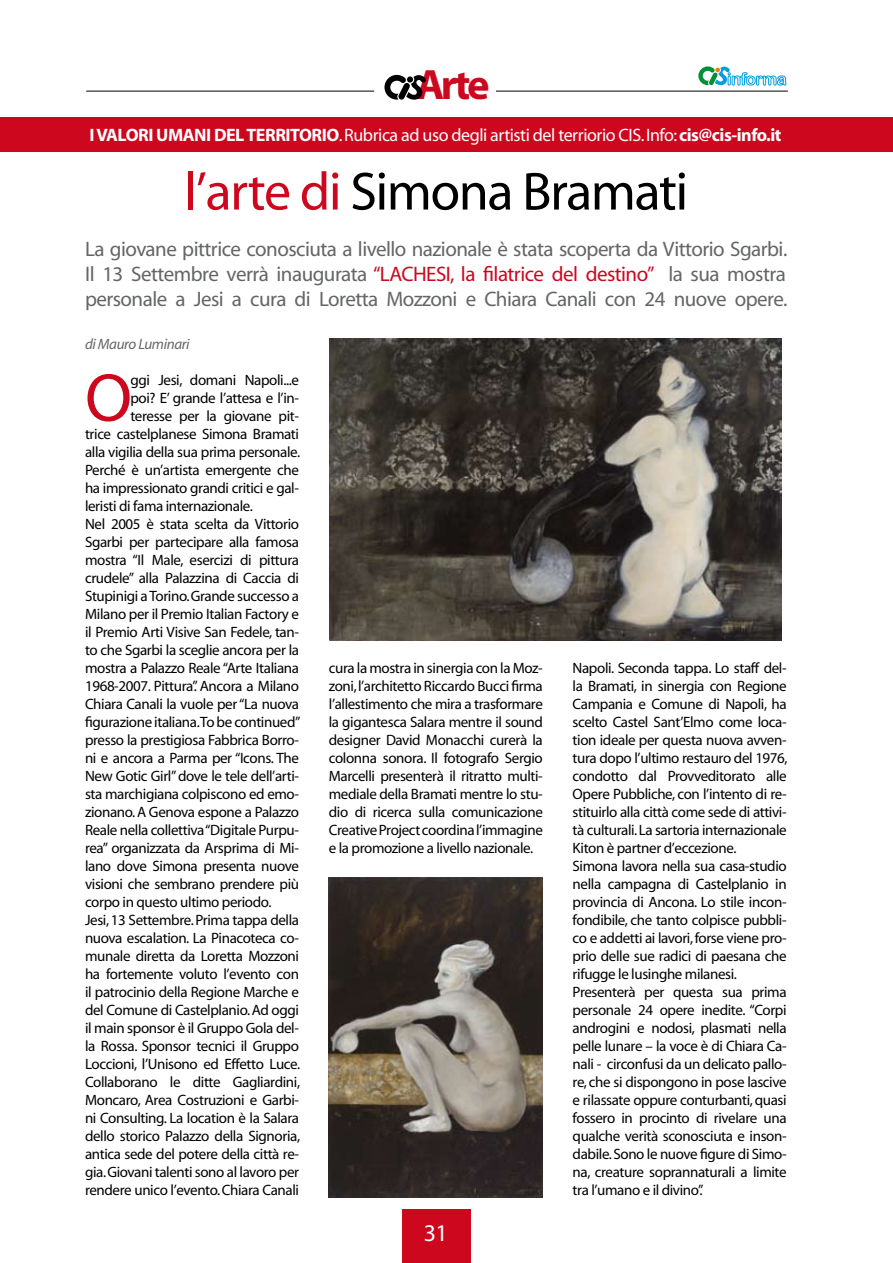
<style>
.page{position:relative;width:893px;height:1263px;background:#fff}
.page>*{position:absolute;margin:0;border:0;box-sizing:border-box;transform-origin:0 0}
.t1{font:68.4px "Myriad";color:#cc071e}
.t2{font:54px "Myriad";letter-spacing:-.025em;color:#000}
.t3{font:700 42.6px "Myriad";color:#cc071e}
.t4{font:24px "Myriad";color:#fff}
.t5{font:21px/25.2px "Myriad";letter-spacing:-.025em;color:#646567;text-align:justify}
.t6{font:18px "Myriad";letter-spacing:-.025em;color:#fff}
.t7{font:15px/18px "Myriad";letter-spacing:-.025em;color:#000;text-align:justify}
.t8{font:italic 15px "Myriad";letter-spacing:-.025em;color:#646567}
.s1{font-weight:700}
.s2{color:#cc071e}
</style>
<div class="page">
<div style="left:0;top:118px;width:893px;height:34px;background:#cc071e"></div>
<img style="left:329px;top:338px;width:452px;height:303px">
<hr style="left:86px;top:91px;width:288px;height:1px;background:#000">
<svg style="left:698px;top:66px;width:88px;height:20px"></svg>
<hr style="left:496px;top:91px;width:292px;height:1px;background:#000">
<img style="left:329px;top:878px;width:214px;height:319px">
<div style="left:403px;top:1210px;width:68px;height:53px;background:#cc071e"></div>
<svg style="left:384px;top:75px;width:42px;height:25px"></svg>
<h3 class="t3" style="left:416px;top:63px;width:75px">Arte</h3>
<p class="t6" style="left:89px;top:126px;width:694px"><span class="s1">I VALORI UMANI DEL TERRITORIO</span>. Rubrica ad uso degli artisti del terriorio CIS. Info: <span class="s1">cis@cis-info.it</span></p>
<h2 class="t2" style="left:184px;top:165px;width:505px"><span class="s2">l’arte di</span> Simona Bramati</h2>
<p class="t5" style="left:85px;top:237px;width:704px">La giovane pittrice conosciuta a livello nazionale è stata scoperta da Vittorio Sgarbi.<br>Il 13 Settembre verrà inaugurata <span class="s2">“LACHESI, la filatrice del destino”</span> la sua mostra personale a Jesi a cura di Loretta Mozzoni e Chiara Canali con 24 nuove opere.</p>
<p class="t8" style="left:85px;top:336px;width:106px">di Mauro Luminari</p>
<h1 class="t1" style="left:85px;top:364px;width:49px">O</h1>
<p class="t7" style="left:130px;top:371px;width:170px">ggi Jesi, domani Napoli...e</p>
<p class="t7" style="left:130px;top:389px;width:170px">poi? E’ grande l’attesa e l’in-</p>
<p class="t7" style="left:130px;top:407px;width:170px">teresse per la giovane pit-</p>
<p class="t7" style="left:85px;top:425px;width:216px">trice castelplanese Simona Bramati</p>
<p class="t7" style="left:85px;top:443px;width:217px">alla vigilia della sua prima personale.</p>
<p class="t7" style="left:85px;top:461px;width:216px">Perché è un’artista emergente che</p>
<p class="t7" style="left:85px;top:479px;width:216px">ha impressionato grandi critici e gal-</p>
<p class="t7" style="left:85px;top:497px;width:169px">leristi di fama internazionale.</p>
<p class="t7" style="left:85px;top:515px;width:216px">Nel 2005 è stata scelta da Vittorio</p>
<p class="t7" style="left:85px;top:533px;width:216px">Sgarbi per partecipare alla famosa</p>
<p class="t7" style="left:85px;top:551px;width:216px">mostra “Il Male, esercizi di pittura</p>
<p class="t7" style="left:85px;top:569px;width:216px">crudele” alla Palazzina di Caccia di</p>
<p class="t7" style="left:85px;top:587px;width:216px">Stupinigi a Torino. Grande successo a</p>
<p class="t7" style="left:85px;top:605px;width:216px">Milano per il Premio Italian Factory e</p>
<p class="t7" style="left:85px;top:623px;width:216px">il Premio Arti Visive San Fedele, tan-</p>
<p class="t7" style="left:85px;top:641px;width:216px">to che Sgarbi la sceglie ancora per la</p>
<p class="t7" style="left:85px;top:659px;width:215px">mostra a Palazzo Reale “Arte Italiana</p>
<p class="t7" style="left:85px;top:677px;width:216px">1968-2007. Pittura”. Ancora a Milano</p>
<p class="t7" style="left:85px;top:695px;width:216px">Chiara Canali la vuole per “La nuova</p>
<p class="t7" style="left:85px;top:713px;width:217px">figurazione italiana.To be continued”</p>
<p class="t7" style="left:85px;top:731px;width:216px">presso la prestigiosa Fabbrica Borro-</p>
<p class="t7" style="left:85px;top:749px;width:216px">ni e ancora a Parma per “Icons. The</p>
<p class="t7" style="left:85px;top:767px;width:216px">New Gotic Girl” dove le tele dell’arti-</p>
<p class="t7" style="left:85px;top:785px;width:216px">sta marchigiana colpiscono ed emo-</p>
<p class="t7" style="left:85px;top:803px;width:216px">zionano. A Genova espone a Palazzo</p>
<p class="t7" style="left:85px;top:821px;width:216px">Reale nella collettiva “Digitale Purpu-</p>
<p class="t7" style="left:85px;top:839px;width:216px">rea” organizzata da Arsprima di Mi-</p>
<p class="t7" style="left:85px;top:857px;width:216px">lano dove Simona presenta nuove</p>
<p class="t7" style="left:85px;top:875px;width:216px">visioni che sembrano prendere più</p>
<p class="t7" style="left:85px;top:893px;width:188px">corpo in questo ultimo periodo.</p>
<p class="t7" style="left:85px;top:911px;width:216px">Jesi, 13 Settembre. Prima tappa della</p>
<p class="t7" style="left:85px;top:929px;width:216px">nuova escalation. La Pinacoteca co-</p>
<p class="t7" style="left:85px;top:947px;width:216px">munale diretta da Loretta Mozzoni</p>
<p class="t7" style="left:85px;top:965px;width:216px">ha fortemente voluto l’evento con</p>
<p class="t7" style="left:85px;top:983px;width:216px">il patrocinio della Regione Marche e</p>
<p class="t7" style="left:85px;top:1001px;width:216px">del Comune di Castelplanio. Ad oggi</p>
<p class="t7" style="left:85px;top:1019px;width:216px">il main sponsor è il Gruppo Gola del-</p>
<p class="t7" style="left:85px;top:1037px;width:215px">la Rossa. Sponsor tecnici il Gruppo</p>
<p class="t7" style="left:85px;top:1055px;width:217px">Loccioni, l’Unisono ed Effetto Luce.</p>
<p class="t7" style="left:85px;top:1073px;width:217px">Collaborano le ditte Gagliardini,</p>
<p class="t7" style="left:85px;top:1091px;width:216px">Moncaro, Area Costruzioni e Garbi-</p>
<p class="t7" style="left:85px;top:1109px;width:216px">ni Consulting. La location è la Salara</p>
<p class="t7" style="left:85px;top:1127px;width:217px">dello storico Palazzo della Signoria,</p>
<p class="t7" style="left:85px;top:1145px;width:216px">antica sede del potere della città re-</p>
<p class="t7" style="left:85px;top:1163px;width:216px">gia. Giovani talenti sono al lavoro per</p>
<p class="t7" style="left:85px;top:1181px;width:216px">rendere unico l’evento. Chiara Canali</p>
<p class="t7" style="left:329px;top:659px;width:216px">cura la mostra in sinergia con la Moz&shy;zoni, l’architetto Riccardo Bucci firma l’allestimento che mira a trasformare la gigantesca Salara mentre il sound designer David Monacchi curerà la colonna sonora. Il fotografo Sergio Marcelli presenterà il ritratto multi&shy;mediale della Bramati mentre lo stu&shy;dio di ricerca sulla comunicazione Creative Project coordina l’immagine e la promozione a livello nazionale.</p>
<p class="t7" style="left:573px;top:659px;width:217px;text-align:left">Napoli. Seconda tappa. Lo staff del&shy;la Bramati, in sinergia con Regione Campania e Comune di Napoli, ha scelto Castel Sant’Elmo come loca&shy;tion ideale per questa nuova avven&shy;tura dopo l’ultimo restauro del 1976, condotto dal Provveditorato alle Opere Pubbliche, con l’intento di re&shy;stituirlo alla città come sede di attivi&shy;tà culturali. La sartoria internazionale Kiton è partner d’eccezione.<br>Simona lavora nella sua casa-studio nella campagna di Castelplanio in provincia di Ancona. Lo stile incon&shy;fondibile, che tanto colpisce pubbli&shy;co e addetti ai lavori, forse viene pro&shy;prio delle sue radici di paesana che rifugge le lusinghe milanesi.<br>Presenterà per questa sua prima personale 24 opere inedite. “Corpi androgini e nodosi, plasmati nella pelle lunare – la voce è di Chiara Ca&shy;nali - circonfusi da un delicato pallo&shy;re, che si dispongono in pose lascive e rilassate oppure conturbanti, quasi fossero in procinto di rivelare una qualche verità sconosciuta e inson&shy;dabile. Sono le nuove figure di Simo&shy;na, creature soprannaturali a limite tra l’umano e il divino”.</p>
<h3 class="t4" style="left:424px;top:1220px;width:26px">31</h3>
</div>
